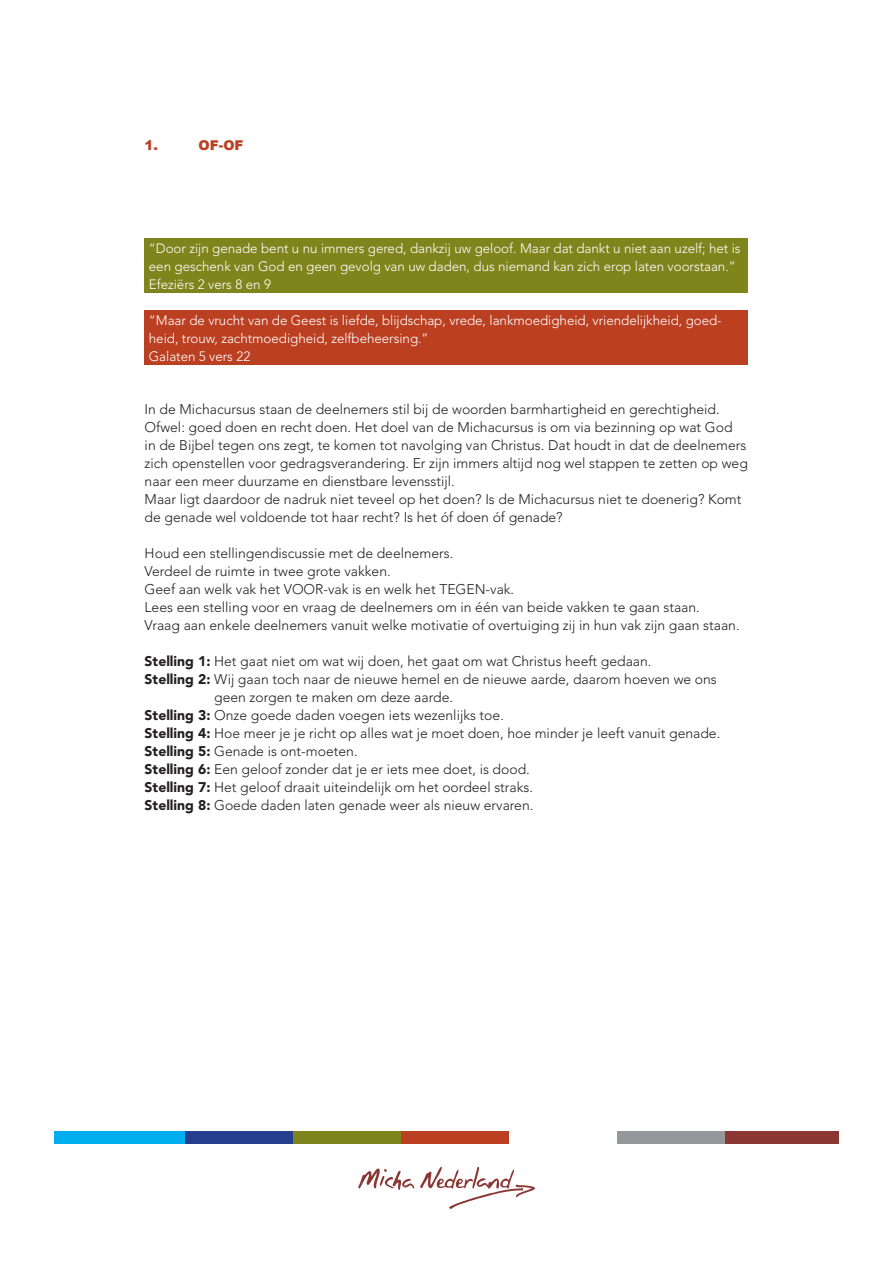
<style>
.page{position:relative;width:893px;height:1263px;background:#fff}
.page>*{position:absolute;margin:0;border:0;box-sizing:border-box;transform-origin:0 0}
.t1{font:300 13.95px/18px "Avenir LT";color:#231f20}
.t2{font:300 13.5px/18px "Avenir LT";color:#fff}
.t3{font:900 13.5px "Arial";color:#bb4022}
.s1{font-weight:900}
</style>
<div class="page">
<div style="left:54px;top:1131px;width:131px;height:13px;background:#00aeef"></div>
<div style="left:185px;top:1131px;width:108px;height:13px;background:#253f8e"></div>
<div style="left:293px;top:1131px;width:108px;height:13px;background:#7f841c"></div>
<div style="left:401px;top:1131px;width:108px;height:13px;background:#bb4022"></div>
<div style="left:617px;top:1131px;width:108px;height:13px;background:#95979a"></div>
<div style="left:725px;top:1131px;width:114px;height:13px;background:#8b3734"></div>
<svg style="left:358px;top:1168px;width:56px;height:22px"></svg>
<svg style="left:420px;top:1167px;width:115px;height:42px"></svg>
<div style="left:145px;top:238px;width:603px;height:55px;background:#7f841c"></div>
<div style="left:145px;top:310px;width:603px;height:55px;background:#bb4022"></div>
<p class="t3" style="left:145px;top:135px;width:41px">1. O</p>
<p class="t3" style="left:210px;top:135px;width:35px">f-of</p>
<p class="t2" style="left:149px;top:239px;width:593px">“Door zijn genade bent u nu immers gered, dankzij uw geloof. Maar dat dankt u niet aan uzelf; het is een geschenk van God en geen gevolg van uw daden, dus niemand kan zich erop laten voorstaan.”</p>
<p class="t2" style="left:149px;top:275px;width:124px">Efeziërs 2 vers 8 en 9</p>
<p class="t2" style="left:149px;top:311px;width:574px">“Maar de vrucht van de Geest is liefde, blijdschap, vrede, lankmoedigheid, vriendelijkheid, goed&shy;heid, trouw, zachtmoedigheid, zelfbeheersing.”</p>
<p class="t2" style="left:149px;top:347px;width:103px">Galaten 5 vers 22</p>
<p class="t1" style="left:145px;top:400px;width:605px">In de Michacursus staan de deelnemers stil bij de woorden barmhartigheid en gerechtigheid.<br>Ofwel: goed doen en recht doen. Het doel van de Michacursus is om via bezinning op wat God<br>in de Bijbel tegen ons zegt, te komen tot navolging van Christus. Dat houdt in dat de deelnemers zich openstellen voor gedragsverandering. Er zijn immers altijd nog wel stappen te zetten op weg naar een meer duurzame en dienstbare levensstijl.</p>
<p class="t1" style="left:145px;top:490px;width:598px">Maar ligt daardoor de nadruk niet teveel op het doen? Is de Michacursus niet te doenerig? Komt de genade wel voldoende tot haar recht? Is het óf doen óf genade?</p>
<p class="t1" style="left:145px;top:544px;width:310px">Houd een stellingendiscussie met de deelnemers.</p>
<p class="t1" style="left:145px;top:562px;width:248px">Verdeel de ruimte in twee grote vakken.</p>
<p class="t1" style="left:145px;top:580px;width:371px">Geef aan welk vak het VOOR-vak is en welk het TEGEN-vak.</p>
<p class="t1" style="left:145px;top:598px;width:557px">Lees een stelling voor en vraag de deelnemers om in één van beide vakken te gaan staan.</p>
<p class="t1" style="left:145px;top:616px;width:596px">Vraag aan enkele deelnemers vanuit welke motivatie of overtuiging zij in hun vak zijn gaan staan.</p>
<p class="t1" style="left:145px;top:652px;width:508px"><span class="s1">Stelling 1:</span> Het gaat niet om wat wij doen, het gaat om wat Christus heeft gedaan.</p>
<p class="t1" style="left:214px;top:670px;width:504px;text-indent:-70px"><span class="s1">Stelling 2:</span> Wij gaan toch naar de nieuwe hemel en de nieuwe aarde, daarom hoeven we ons geen zorgen te maken om deze aarde.</p>
<p class="t1" style="left:145px;top:706px;width:361px"><span class="s1">Stelling 3:</span> Onze goede daden voegen iets wezenlijks toe.</p>
<p class="t1" style="left:145px;top:724px;width:577px"><span class="s1">Stelling 4:</span> Hoe meer je je richt op alles wat je moet doen, hoe minder je leeft vanuit genade.</p>
<p class="t1" style="left:145px;top:742px;width:214px"><span class="s1">Stelling 5:</span> Genade is ont-moeten.</p>
<p class="t1" style="left:145px;top:760px;width:387px"><span class="s1">Stelling 6:</span> Een geloof zonder dat je er iets mee doet, is dood.</p>
<p class="t1" style="left:145px;top:778px;width:390px"><span class="s1">Stelling 7:</span> Het geloof draait uiteindelijk om het oordeel straks.</p>
<p class="t1" style="left:145px;top:796px;width:390px"><span class="s1">Stelling 8:</span> Goede daden laten genade weer als nieuw ervaren.</p>
</div>
